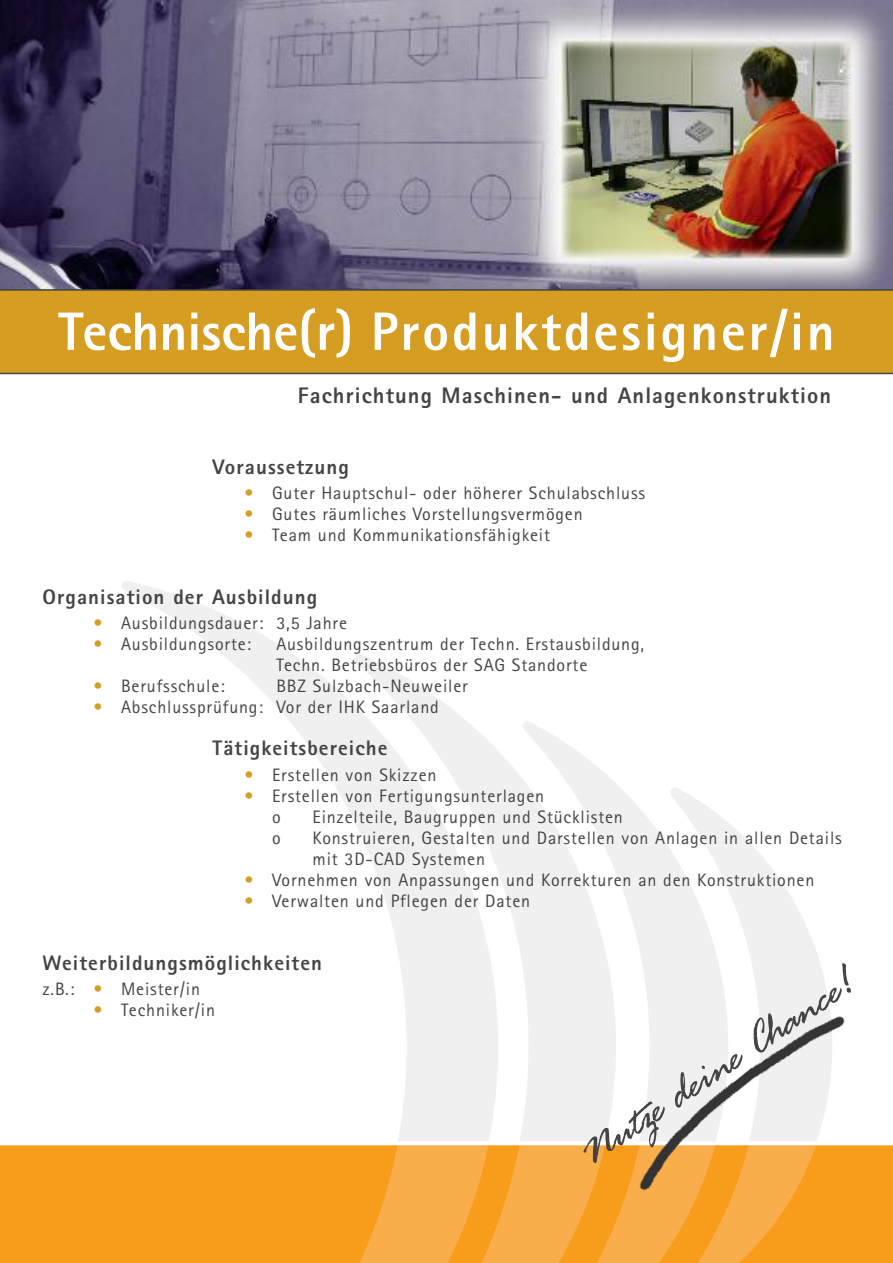
<style>
.page{position:relative;width:893px;height:1263px;background:#fff}
.page>*{position:absolute;margin:0;border:0;box-sizing:border-box;transform-origin:0 0}
.t1{font:800 54px "Rotis Sans Serif";letter-spacing:.05em;color:#fff}
.t2{font:46.35px "Rage Italic Plain";color:#444}
.t3{font:800 22.5px "Rotis Sans Serif";letter-spacing:.05em;color:#444}
.t4{font:800 21px "Rotis Sans Serif";letter-spacing:.05em;color:#444}
.t5{font:18px/21px "Rotis Sans Serif";letter-spacing:.045em;color:#444}
.s1{color:#d69d23}
</style>
<div class="page">
<svg style="left:728px;top:823px;width:91px;height:136px;fill:#f0f0f0"></svg>
<svg style="left:616px;top:784px;width:112px;height:175px;fill:#f0f0f0"></svg>
<svg style="left:498px;top:722px;width:118px;height:419px;fill:#f0f0f0"></svg>
<svg style="left:122px;top:581px;width:376px;height:560px"></svg>
<div style="left:0;top:1142px;width:893px;height:121px;background:#f89c1c"></div>
<svg style="left:122px;top:1145px;width:656px;height:118px"></svg>
<hr style="left:0;top:1141px;width:893px;height:4px;background:#fff">
<img style="left:578px;top:959px;width:296px;height:260px">
<img style="left:0;top:0;width:893px;height:289px">
<div style="left:0;top:289px;width:893px;height:85px;background:#d69d23"></div>
<h1 class="t1" style="left:58px;top:313px;width:778px">Technische(r) Produktdesigner/in</h1>
<p class="t3" style="left:298px;top:387px;width:535px">Fachrichtung Maschinen- und Anlagenkonstruktion</p>
<p class="t4" style="left:213px;top:459px;width:138px">Voraussetzung</p>
<p class="t5" style="left:244px;top:484px;width:402px"><span class="s1">•</span> Guter Hauptschul- oder höherer Schulabschluss</p>
<p class="t5" style="left:244px;top:505px;width:340px"><span class="s1">•</span> Gutes räumliches Vorstellungsvermögen</p>
<p class="t5" style="left:244px;top:526px;width:307px"><span class="s1">•</span> Team und Kommunikationsfähigkeit</p>
<p class="t4" style="left:43px;top:589px;width:276px">Organisation der Ausbildung</p>
<p class="t5" style="left:94px;top:614px;width:255px"><span class="s1">•</span> Ausbildungsdauer: 3,5 Jahre</p>
<p class="t5" style="left:94px;top:635px;width:159px"><span class="s1">•</span> Ausbildungsorte:</p>
<p class="t5" style="left:276px;top:635px;width:369px">Ausbildungszentrum der Techn. Erstausbildung,<br>Techn. Betriebsbüros der SAG Standorte</p>
<p class="t5" style="left:94px;top:677px;width:133px"><span class="s1">•</span> Berufsschule:</p>
<p class="t5" style="left:276px;top:677px;width:193px">BBZ Sulzbach-Neuweiler</p>
<p class="t5" style="left:94px;top:698px;width:347px"><span class="s1">•</span> Abschlussprüfung: Vor der IHK Saarland</p>
<p class="t4" style="left:213px;top:741px;width:176px">Tätigkeitsbereiche</p>
<p class="t5" style="left:244px;top:766px;width:193px"><span class="s1">•</span> Erstellen von Skizzen</p>
<p class="t5" style="left:272px;top:787px;width:274px;text-indent:-28px"><span class="s1">•</span> Erstellen von Fertigungsunterlagen o</p>
<p class="t5" style="left:313px;top:808px;width:312px">Einzelteile, Baugruppen und Stücklisten</p>
<p class="t5" style="left:272px;top:829px;width:10px">o</p>
<p class="t5" style="left:313px;top:829px;width:531px">Konstruieren, Gestalten und Darstellen von Anlagen in allen Details mit 3D-CAD Systemen</p>
<p class="t5" style="left:244px;top:871px;width:571px"><span class="s1">•</span> Vornehmen von Anpassungen und Korrekturen an den Konstruktionen</p>
<p class="t5" style="left:244px;top:892px;width:287px"><span class="s1">•</span> Verwalten und Pflegen der Daten</p>
<p class="t4" style="left:43px;top:955px;width:281px">Weiterbildungsmöglichkeiten</p>
<p class="t5" style="left:43px;top:980px;width:159px">z.B.: <span class="s1">•</span> Meister/in</p>
<p class="t5" style="left:94px;top:1001px;width:123px"><span class="s1">•</span> Techniker/in</p>
<h2 class="t2" style="left:575px;top:1144px;width:322px;rotate:-34deg">Nutze deine Chance!</h2>
</div>
